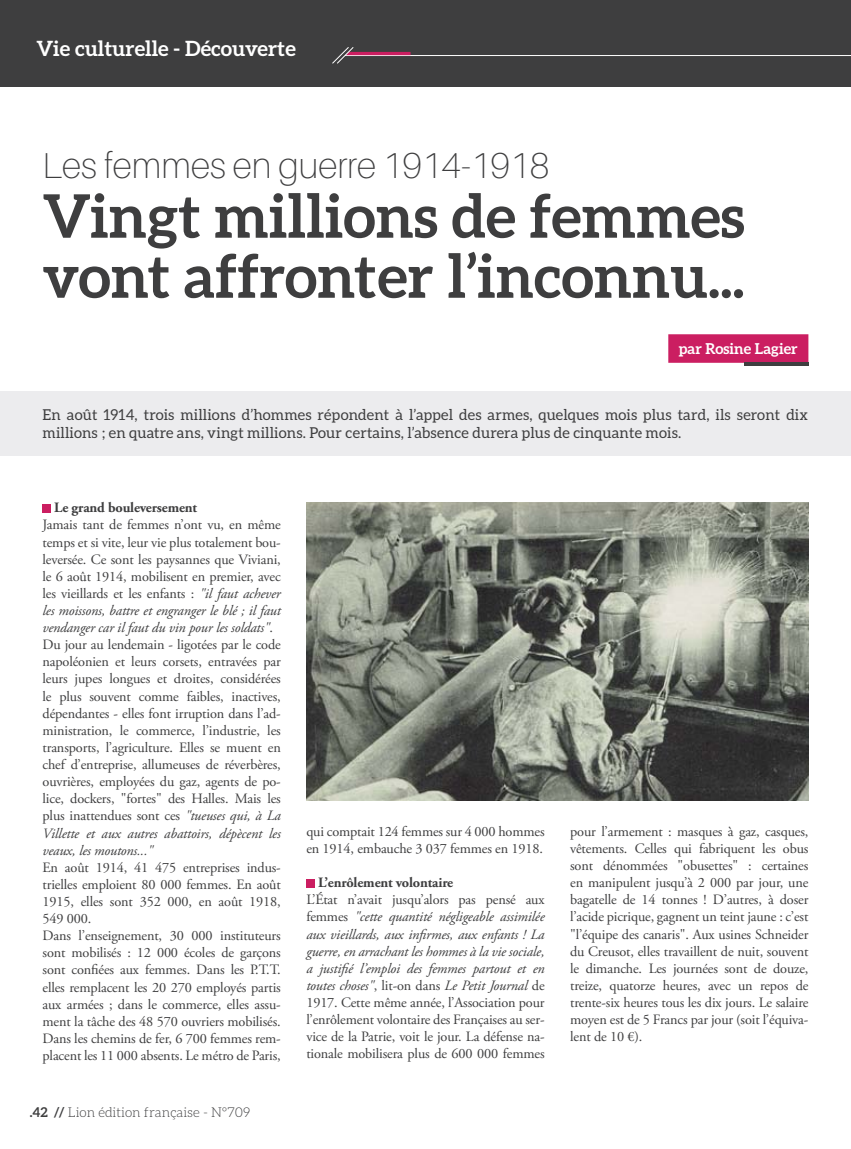
<style>
.page{position:relative;width:851px;height:1149px;background:#fff}
.page>*{position:absolute;margin:0;border:0;box-sizing:border-box;transform-origin:0 0}
.t1{font:700 60px/60px "Aleo";color:#3e3e3f}
.t2{font:100 36px "Aileron";color:#3e3e3f}
.t3{font:700 21px "Aleo";color:#fff}
.t4{font:15px/18px "Aleo";letter-spacing:.01em;color:#3e3e3f}
.t5{font:700 15px "Aleo";color:#fff}
.t6{font:14.25px/17.1px "Adobe Garamond Pro";letter-spacing:-.01em;color:#3e3e3f}
.t7{font:700 14.25px "Adobe Garamond Pro";letter-spacing:-.01em;color:#3e3e3f}
.t8{font:300 13.5px "Aleo";color:#3e3e3f}
.s1{font-style:italic}
.s2{font-weight:700}
</style>
<div class="page">
<div style="left:43px;top:503px;width:8px;height:9px;background:#cb1e61"></div>
<div style="left:306px;top:878px;width:9px;height:9px;background:#cb1e61"></div>
<div style="left:668px;top:334px;width:140px;height:28px;background:#cb1e61"></div>
<hr style="left:743px;top:362px;width:65px;height:4px;background:#3e3e3f">
<div style="left:0;top:391px;width:850px;height:64px;background:#ececee"></div>
<img style="left:306px;top:502px;width:502px;height:297px">
<div style="left:0;top:0;width:850px;height:87px;background:#3e3e3f"></div>
<hr style="left:345px;top:55px;width:505px;height:1px;background:#fff">
<svg style="left:332px;top:47px;width:78px;height:17px"></svg>
<h3 class="t3" style="left:37px;top:36px;width:261px">Vie culturelle - Découverte</h3>
<h2 class="t2" style="left:43px;top:145px;width:508px">Les femmes en guerre 1914-1918</h2>
<h1 class="t1" style="left:43px;top:185px;width:703px">Vingt millions de femmes vont affronter l’inconnu...</h1>
<p class="t5" style="left:678px;top:340px;width:120px">par Rosine Lagier</p>
<p class="t4" style="left:43px;top:406px;width:766px">En août 1914, trois millions d’hommes répondent à l’appel des armes, quelques mois plus tard, ils seront dix millions ; en quatre ans, vingt millions. Pour certains, l’absence durera plus de cinquante mois.</p>
<p class="t7" style="left:54px;top:499px;width:144px">Le grand bouleversement</p>
<p class="t6" style="left:43px;top:516px;width:240px">Jamais tant de femmes n’ont vu, en même temps et si vite, leur vie plus totalement bou&shy;leversée. Ce sont les paysannes que Viviani, le 6 août 1914, mobilisent en premier, avec les vieillards et les enfants : <span class="s1">"il faut achever les moissons, battre et engranger le blé ; il faut vendanger car il faut du vin pour les soldats"</span>.<br>Du jour au lendemain - ligotées par le code napoléonien et leurs corsets, entravées par leurs jupes longues et droites, considérées le plus souvent comme faibles, inactives, dépendantes - elles font irruption dans l’ad&shy;ministration, le commerce, l’industrie, les transports, l’agriculture. Elles se muent en chef d’entreprise, allumeuses de réverbères, ouvrières, employées du gaz, agents de po&shy;lice, dockers, "fortes" des Halles. Mais les plus inattendues sont ces <span class="s1">"tueuses qui, à La Villette et aux autres abattoirs, dépècent les veaux, les moutons..."</span></p>
<p class="t6" style="left:43px;top:858px;width:240px">En août 1914, 41 475 entreprises indus&shy;trielles emploient 80 000 femmes. En août 1915, elles sont 352 000, en août 1918, 549 000.<br>Dans l’enseignement, 30 000 instituteurs sont mobilisés : 12 000 écoles de garçons sont confiées aux femmes. Dans les P.T.T. elles remplacent les 20 270 employés partis aux armées ; dans le commerce, elles assu&shy;ment la tâche des 48 570 ouvriers mobilisés.<br>Dans les chemins de fer, 6 700 femmes rem&shy;placent les 11 000 absents. Le métro de Paris,</p>
<p class="t8" style="left:30px;top:1104px;width:222px"><span class="s2">.42 //</span> Lion édition française - N°709</p>
<p class="t6" style="left:306px;top:823px;width:240px">qui comptait 124 femmes sur 4 000 hommes en 1914, embauche 3 037 femmes en 1918.</p>
<p class="t7" style="left:318px;top:874px;width:137px">L’enrôlement volontaire</p>
<p class="t6" style="left:306px;top:891px;width:240px;text-align:justify">L’État n’avait jusqu’alors pas pensé aux femmes <span class="s1">"cette quantité négligeable assimilée aux vieillards, aux infirmes, aux enfants ! La guerre, en arrachant les hommes à la vie sociale, a justifié l’emploi des femmes partout et en toutes choses"</span>, lit-on dans <span class="s1">Le Petit Journal</span> de 1917. Cette même année, l’Association pour l’enrôlement volontaire des Françaises au ser&shy;vice de la Patrie, voit le jour. La défense na&shy;tionale mobilisera plus de 600 000 femmes</p>
<p class="t6" style="left:570px;top:823px;width:240px;text-align:justify">pour l’armement : masques à gaz, casques, vêtements. Celles qui fabriquent les obus sont dénommées "obusettes" : certaines en manipulent jusqu’à 2 000 par jour, une bagatelle de 14 tonnes ! D’autres, à doser l’acide picrique, gagnent un teint jaune : c’est "l’équipe des canaris". Aux usines Schneider du Creusot, elles travaillent de nuit, souvent le dimanche. Les journées sont de douze, treize, quatorze heures, avec un repos de trente-six heures tous les dix jours. Le salaire moyen est de 5 Francs par jour (soit l’équiva&shy;lent de 10 €).</p>
</div>
